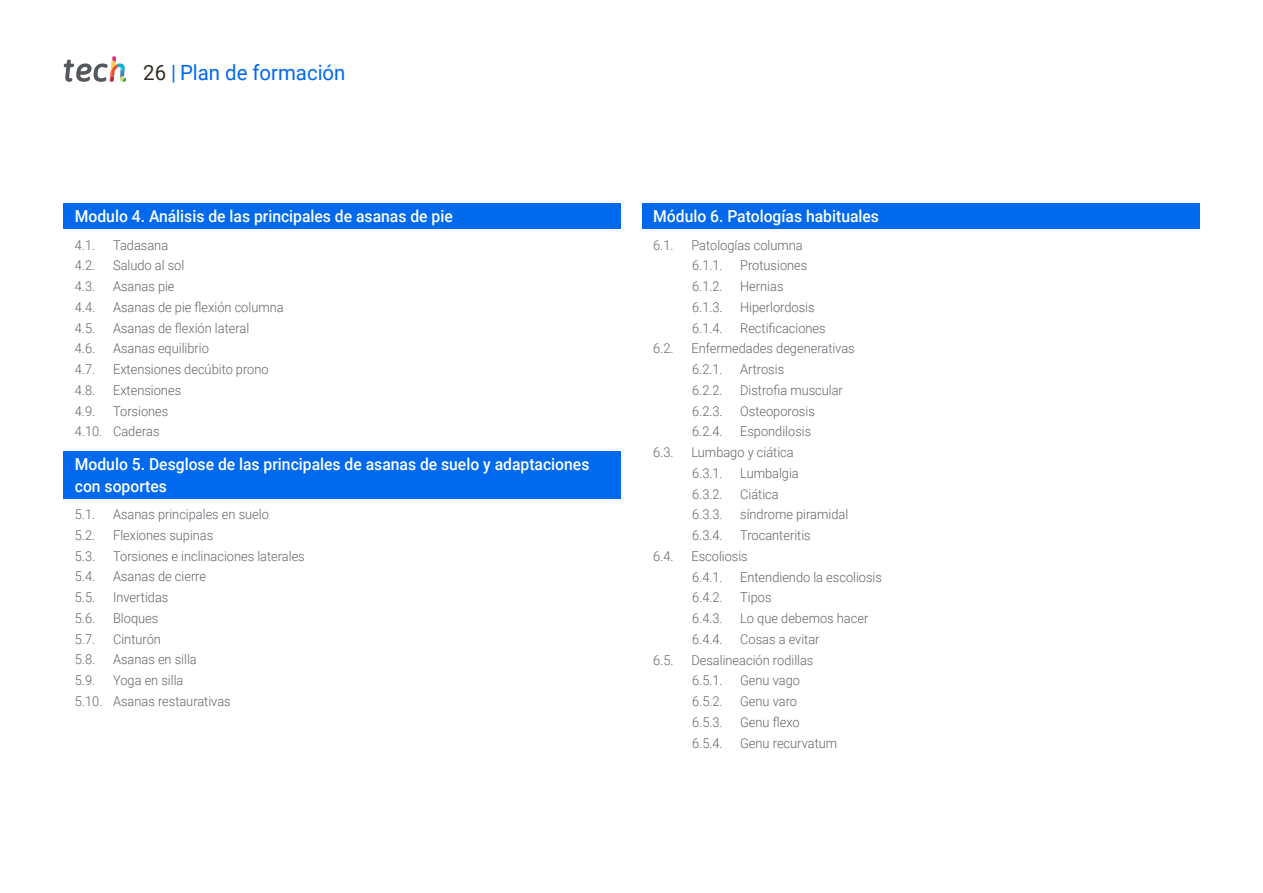
<style>
.page{position:relative;width:1263px;height:893px;background:#fff}
.page>*{position:absolute;margin:0;border:0;box-sizing:border-box;transform-origin:0 0}
.t1{font:21px "Roboto";color:#0169ee}
.t2{font:500 16.5px/22.5px "Roboto";color:#fff;scale:.95 1}
.t3{font:300 13.5px/20.7px "Roboto";color:#61646a;scale:.95 1}
.s1{color:#312e20}
</style>
<div class="page">
<svg style="left:64px;top:56px;width:62px;height:26px"></svg>
<div style="left:64px;top:204px;width:557px;height:25px;background:#0169ee"></div>
<div style="left:64px;top:451px;width:557px;height:47px;background:#0169ee"></div>
<div style="left:642px;top:204px;width:557px;height:25px;background:#0169ee"></div>
<h1 class="t1" style="left:143px;top:57px;width:204px"><span class="s1">26</span> | Plan de formación</h1>
<p class="t2" style="left:75px;top:205px;width:399px">Modulo 4. Análisis de las principales de asanas de pie</p>
<p class="t3" style="left:75px;top:234px;width:23px">4.1.</p>
<p class="t3" style="left:113px;top:234px;width:60px">Tadasana</p>
<p class="t3" style="left:75px;top:255px;width:23px">4.2.</p>
<p class="t3" style="left:113px;top:255px;width:76px">Saludo al sol</p>
<p class="t3" style="left:75px;top:275px;width:23px">4.3.</p>
<p class="t3" style="left:113px;top:275px;width:66px">Asanas pie</p>
<p class="t3" style="left:75px;top:296px;width:23px">4.4.</p>
<p class="t3" style="left:113px;top:296px;width:181px">Asanas de pie flexión columna</p>
<p class="t3" style="left:75px;top:317px;width:23px">4.5.</p>
<p class="t3" style="left:113px;top:317px;width:145px">Asanas de flexión lateral</p>
<p class="t3" style="left:75px;top:338px;width:23px">4.6.</p>
<p class="t3" style="left:113px;top:338px;width:102px">Asanas equilibrio</p>
<p class="t3" style="left:75px;top:358px;width:23px">4.7.</p>
<p class="t3" style="left:113px;top:358px;width:165px">Extensiones decúbito prono</p>
<p class="t3" style="left:75px;top:379px;width:23px">4.8.</p>
<p class="t3" style="left:113px;top:379px;width:73px">Extensiones</p>
<p class="t3" style="left:75px;top:400px;width:23px">4.9.</p>
<p class="t3" style="left:75px;top:400px;width:100px;text-indent:38px">Torsiones<br>4.10. Caderas</p>
<p class="t2" style="left:75px;top:452px;width:543px">Modulo 5. Desglose de las principales de asanas de suelo y adaptaciones con soportes</p>
<p class="t3" style="left:75px;top:503px;width:23px">5.1.</p>
<p class="t3" style="left:113px;top:503px;width:166px">Asanas principales en suelo</p>
<p class="t3" style="left:75px;top:524px;width:23px">5.2.</p>
<p class="t3" style="left:113px;top:524px;width:107px">Flexiones supinas</p>
<p class="t3" style="left:75px;top:545px;width:23px">5.3.</p>
<p class="t3" style="left:113px;top:545px;width:203px">Torsiones e inclinaciones laterales</p>
<p class="t3" style="left:75px;top:566px;width:23px">5.4.</p>
<p class="t3" style="left:113px;top:566px;width:99px">Asanas de cierre</p>
<p class="t3" style="left:75px;top:586px;width:23px">5.5.</p>
<p class="t3" style="left:113px;top:586px;width:60px">Invertidas</p>
<p class="t3" style="left:75px;top:607px;width:23px">5.6.</p>
<p class="t3" style="left:113px;top:607px;width:49px">Bloques</p>
<p class="t3" style="left:75px;top:628px;width:23px">5.7.</p>
<p class="t3" style="left:113px;top:628px;width:52px">Cinturón</p>
<p class="t3" style="left:75px;top:649px;width:23px">5.8.</p>
<p class="t3" style="left:113px;top:649px;width:90px">Asanas en silla</p>
<p class="t3" style="left:75px;top:669px;width:23px">5.9.</p>
<p class="t3" style="left:75px;top:669px;width:166px;text-indent:38px">Yoga en silla<br>5.10. Asanas restaurativas</p>
<p class="t2" style="left:653px;top:205px;width:239px">Módulo 6. Patologías habituales</p>
<p class="t3" style="left:653px;top:234px;width:23px">6.1.</p>
<p class="t3" style="left:691px;top:234px;width:119px">Patologías columna<br>6.1.1.</p>
<p class="t3" style="left:740px;top:255px;width:72px">Protusiones</p>
<p class="t3" style="left:692px;top:275px;width:34px">6.1.2.</p>
<p class="t3" style="left:740px;top:275px;width:47px">Hernias</p>
<p class="t3" style="left:692px;top:296px;width:34px">6.1.3.</p>
<p class="t3" style="left:740px;top:296px;width:80px">Hiperlordosis</p>
<p class="t3" style="left:692px;top:317px;width:34px">6.1.4.</p>
<p class="t3" style="left:740px;top:317px;width:92px">Rectificaciones</p>
<p class="t3" style="left:653px;top:338px;width:23px">6.2.</p>
<p class="t3" style="left:691px;top:338px;width:173px">Enfermedades degenerativas<br>6.2.1.</p>
<p class="t3" style="left:740px;top:358px;width:48px">Artrosis</p>
<p class="t3" style="left:692px;top:379px;width:34px">6.2.2.</p>
<p class="t3" style="left:740px;top:379px;width:110px">Distrofia muscular</p>
<p class="t3" style="left:692px;top:400px;width:34px">6.2.3.</p>
<p class="t3" style="left:740px;top:400px;width:80px">Osteoporosis</p>
<p class="t3" style="left:692px;top:421px;width:34px">6.2.4.</p>
<p class="t3" style="left:740px;top:421px;width:76px">Espondilosis</p>
<p class="t3" style="left:653px;top:441px;width:23px">6.3.</p>
<p class="t3" style="left:691px;top:441px;width:109px">Lumbago y ciática<br>6.3.1.</p>
<p class="t3" style="left:740px;top:462px;width:63px">Lumbalgia</p>
<p class="t3" style="left:692px;top:483px;width:34px">6.3.2.</p>
<p class="t3" style="left:740px;top:483px;width:42px">Ciática</p>
<p class="t3" style="left:692px;top:504px;width:34px">6.3.3.</p>
<p class="t3" style="left:740px;top:504px;width:115px">síndrome piramidal</p>
<p class="t3" style="left:692px;top:524px;width:34px">6.3.4.</p>
<p class="t3" style="left:740px;top:524px;width:76px">Trocanteritis</p>
<p class="t3" style="left:653px;top:545px;width:23px">6.4.</p>
<p class="t3" style="left:691px;top:545px;width:61px">Escoliosis<br>6.4.1.</p>
<p class="t3" style="left:740px;top:566px;width:151px">Entendiendo la escoliosis</p>
<p class="t3" style="left:692px;top:587px;width:34px">6.4.2.</p>
<p class="t3" style="left:740px;top:587px;width:34px">Tipos</p>
<p class="t3" style="left:692px;top:607px;width:34px">6.4.3.</p>
<p class="t3" style="left:740px;top:607px;width:136px">Lo que debemos hacer</p>
<p class="t3" style="left:692px;top:628px;width:34px">6.4.4.</p>
<p class="t3" style="left:740px;top:628px;width:85px">Cosas a evitar</p>
<p class="t3" style="left:653px;top:649px;width:23px">6.5.</p>
<p class="t3" style="left:691px;top:649px;width:130px">Desalineación rodillas<br>6.5.1.</p>
<p class="t3" style="left:740px;top:670px;width:64px">Genu vago</p>
<p class="t3" style="left:692px;top:690px;width:34px">6.5.2.</p>
<p class="t3" style="left:740px;top:690px;width:61px">Genu varo</p>
<p class="t3" style="left:692px;top:711px;width:34px">6.5.3.</p>
<p class="t3" style="left:740px;top:711px;width:64px">Genu flexo</p>
<p class="t3" style="left:692px;top:732px;width:34px">6.5.4.</p>
<p class="t3" style="left:740px;top:732px;width:104px">Genu recurvatum</p>
</div>
